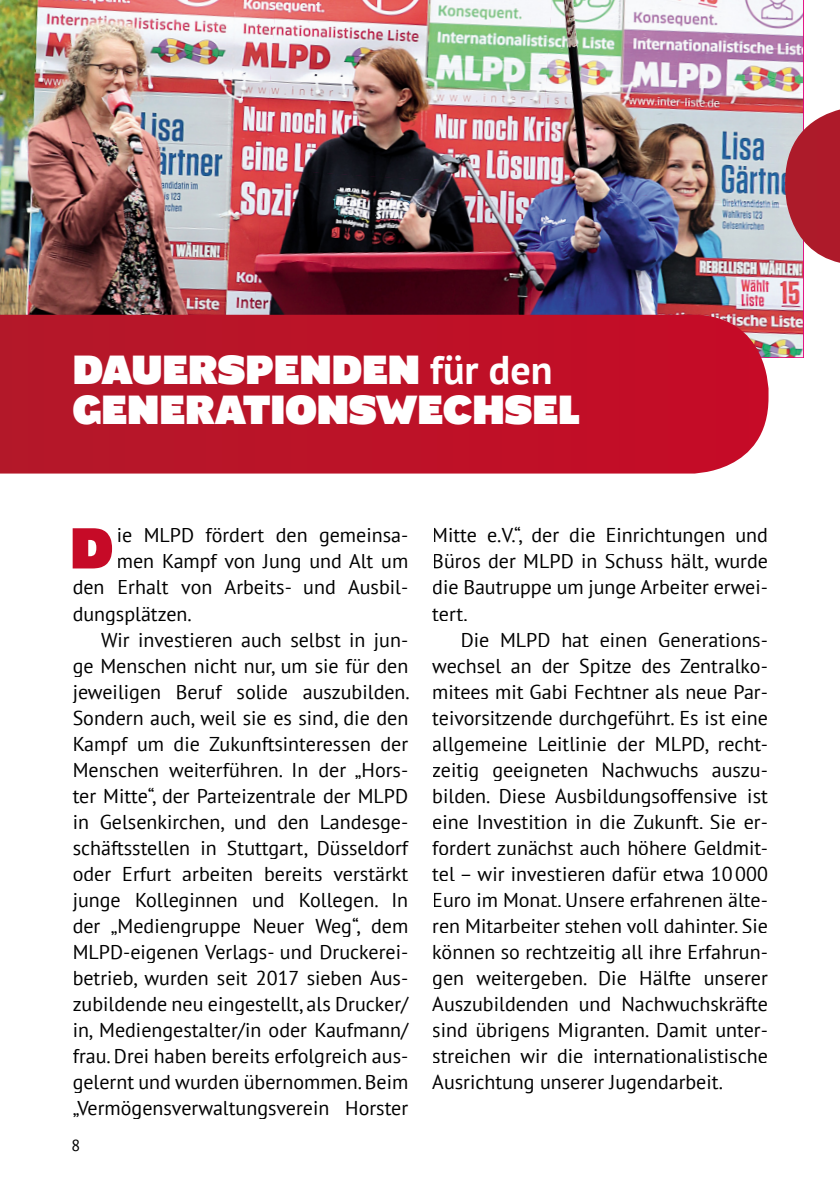
<style>
.page{position:relative;width:840px;height:1191px;background:#fff}
.page>*{position:absolute;margin:0;border:0;box-sizing:border-box;transform-origin:0 0}
.t1{font:56.6px "Shire Derbyshire";color:#c60a27}
.t2{font:40px/40px "Shire Derbyshire";color:#fff}
.t3{font:20px/26px "PT Sans";color:#000;text-align:justify}
.t4{font:16px "PT Sans";color:#000}
.s1{font-family:"PT Sans";font-weight:700}
</style>
<div class="page">
<img style="left:0;top:0;width:264px;height:150px">
<img style="left:264px;top:0;width:274px;height:169px">
<img style="left:538px;top:0;width:264px;height:188px">
<img style="left:0;top:150px;width:264px;height:165px">
<img style="left:250px;top:169px;width:288px;height:146px">
<img style="left:526px;top:188px;width:276px;height:169px">
<svg style="left:0;top:315px;width:768px;height:158px;background:#bd142a"></svg>
<svg style="left:784px;top:109px;width:55px;height:154px;background:#b94a57"></svg>
<h2 class="t2" style="left:73px;top:350px;width:508px">DAUERSPENDEN <span class="s1">für den<br></span>GENERATIONSWECHSEL</h2>
<h1 class="t1" style="left:70px;top:516px;width:44px">D</h1>
<p class="t3" style="left:117px;top:522px;width:293px">ie MLPD fördert den gemeinsa-</p>
<p class="t3" style="left:117px;top:548px;width:293px">men Kampf von Jung und Alt um</p>
<p class="t3" style="left:73px;top:574px;width:337px">den Erhalt von Arbeits- und Ausbil-</p>
<p class="t3" style="left:73px;top:600px;width:120px">dungsplätzen.</p>
<p class="t3" style="left:101px;top:626px;width:308px">Wir investieren auch selbst in jun-</p>
<p class="t3" style="left:73px;top:652px;width:337px">ge Menschen nicht nur, um sie für den</p>
<p class="t3" style="left:73px;top:678px;width:338px">jeweiligen Beruf solide auszubilden.</p>
<p class="t3" style="left:73px;top:704px;width:337px">Sondern auch, weil sie es sind, die den</p>
<p class="t3" style="left:73px;top:730px;width:337px">Kampf um die Zukunftsinteressen der</p>
<p class="t3" style="left:73px;top:756px;width:337px">Menschen weiterführen. In der „Hors-</p>
<p class="t3" style="left:73px;top:782px;width:337px">ter Mitte“, der Parteizentrale der MLPD</p>
<p class="t3" style="left:73px;top:808px;width:337px">in Gelsenkirchen, und den Landesge-</p>
<p class="t3" style="left:73px;top:834px;width:337px">schäftsstellen in Stuttgart, Düsseldorf</p>
<p class="t3" style="left:73px;top:860px;width:337px">oder Erfurt arbeiten bereits verstärkt</p>
<p class="t3" style="left:73px;top:886px;width:337px">junge Kolleginnen und Kollegen. In</p>
<p class="t3" style="left:73px;top:912px;width:337px">der „Mediengruppe Neuer Weg“, dem</p>
<p class="t3" style="left:73px;top:938px;width:337px">MLPD-eigenen Verlags- und Druckerei-</p>
<p class="t3" style="left:73px;top:964px;width:337px">betrieb, wurden seit 2017 sieben Aus-</p>
<p class="t3" style="left:73px;top:990px;width:337px">zubildende neu eingestellt, als Drucker/</p>
<p class="t3" style="left:73px;top:1016px;width:337px">in, Mediengestalter/in oder Kaufmann/</p>
<p class="t3" style="left:73px;top:1042px;width:337px">frau. Drei haben bereits erfolgreich aus-</p>
<p class="t3" style="left:73px;top:1068px;width:337px">gelernt und wurden übernommen. Beim</p>
<p class="t3" style="left:73px;top:1094px;width:337px">„Vermögensverwaltungsverein Horster</p>
<p class="t4" style="left:71px;top:1135px;width:10px">8</p>
<p class="t3" style="left:432px;top:522px;width:337px">Mitte e.V.“, der die Einrichtungen und Büros der MLPD in Schuss hält, wurde die Bautruppe um junge Arbeiter erwei&shy;tert.</p>
<p class="t3" style="left:432px;top:626px;width:337px;text-indent:28px">Die MLPD hat einen Generations&shy;wechsel an der Spitze des Zentralko&shy;mitees mit Gabi Fechtner als neue Par&shy;teivorsitzende durchgeführt. Es ist eine allgemeine Leitlinie der MLPD, recht&shy;zeitig geeigneten Nachwuchs auszu&shy;bilden. Diese Ausbildungsoffensive ist eine Investition in die Zukunft. Sie er&shy;fordert zunächst auch höhere Geldmit&shy;tel – wir investieren dafür etwa 10 000<br>Euro im Monat. Unsere erfahrenen älte&shy;ren Mitarbeiter stehen voll dahinter. Sie können so rechtzeitig all ihre Erfahrun&shy;gen weitergeben. Die Hälfte unserer Auszubildenden und Nachwuchskräfte sind übrigens Migranten. Damit unter&shy;streichen wir die internationalistische Ausrichtung unserer Jugendarbeit.</p>
</div>
